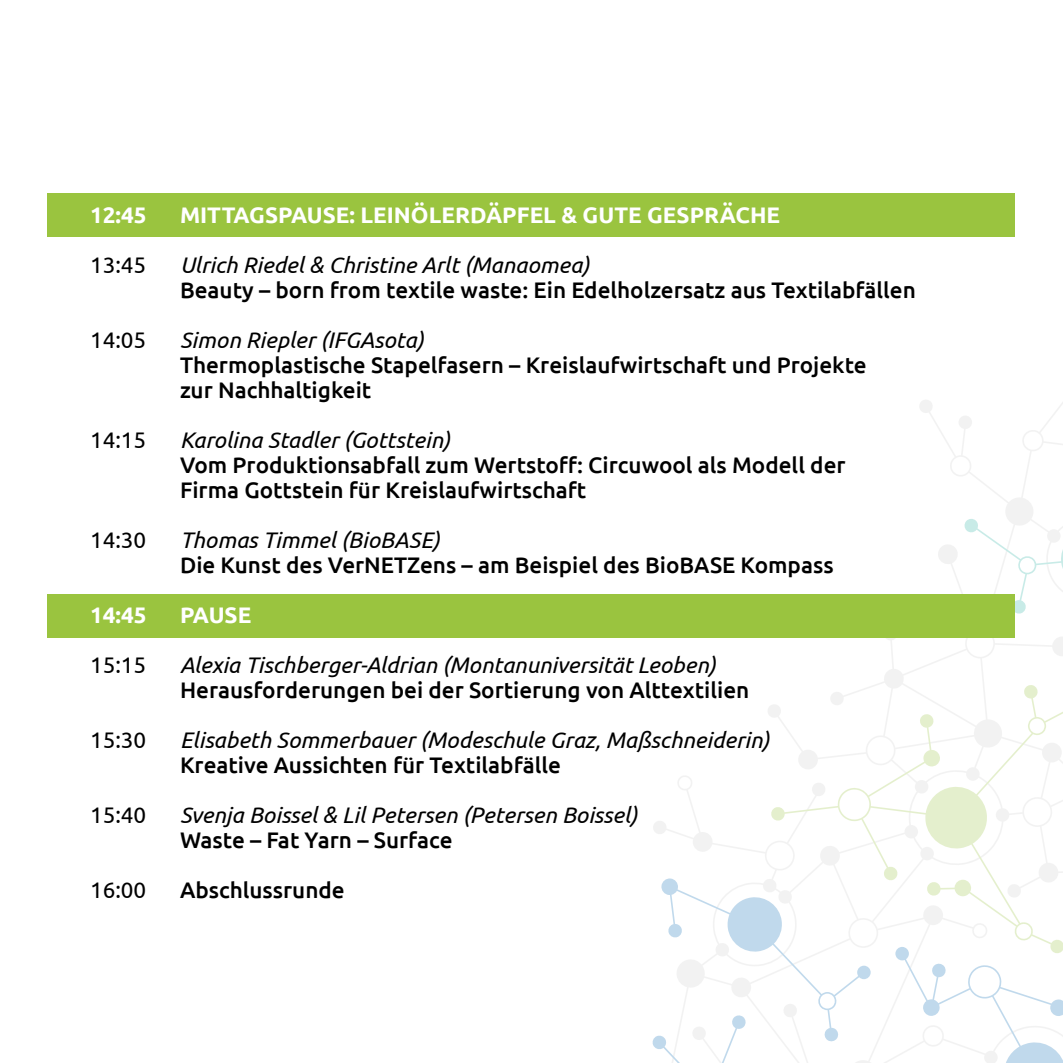
<style>
.page{position:relative;width:1063px;height:1063px;background:#fff}
.page>*{position:absolute;margin:0;border:0;box-sizing:border-box;transform-origin:0 0}
.t1{font:500 22.5px/25px "Ubuntu";color:#000}
.t2{font:italic 22.5px "Ubuntu";color:#000}
.t3{font:700 22.5px "Ubuntu";color:#fff}
.t4{font:22.5px "Ubuntu";color:#000}
</style>
<div class="page">
<svg style="left:652px;top:400px;width:411px;height:466px"></svg>
<svg style="left:964px;top:403px;width:99px;height:281px"></svg>
<svg style="left:770px;top:684px;width:293px;height:194px"></svg>
<svg style="left:652px;top:878px;width:411px;height:185px"></svg>
<div style="left:48px;top:193px;width:967px;height:44px;background:#9ac43f"></div>
<div style="left:48px;top:595px;width:967px;height:43px;background:#9ac43f"></div>
<p class="t3" style="left:90px;top:201px;width:58px">12:45</p>
<p class="t3" style="left:180px;top:201px;width:602px">MITTAGSPAUSE: LEINÖLERDÄPFEL &amp; GUTE GESPRÄCHE</p>
<p class="t4" style="left:90px;top:251px;width:58px">13:45</p>
<p class="t2" style="left:180px;top:251px;width:411px">Ulrich Riedel &amp; Christine Arlt (Manaomea)</p>
<p class="t1" style="left:180px;top:277px;width:737px">Beauty – born from textile waste: Ein Edelholzersatz aus Textilabfällen</p>
<p class="t4" style="left:90px;top:326px;width:58px">14:05</p>
<p class="t2" style="left:180px;top:326px;width:245px">Simon Riepler (IFGAsota)</p>
<p class="t1" style="left:180px;top:352px;width:688px">Thermoplastische Stapelfasern – Kreislaufwirtschaft und Projekte zur Nachhaltigkeit</p>
<p class="t4" style="left:90px;top:426px;width:58px">14:15</p>
<p class="t2" style="left:180px;top:426px;width:272px">Karolina Stadler (Gottstein)</p>
<p class="t1" style="left:180px;top:452px;width:667px">Vom Produktionsabfall zum Wertstoff: Circuwool als Modell der<br>Firma Gottstein für Kreislaufwirtschaft</p>
<p class="t4" style="left:90px;top:526px;width:58px">14:30</p>
<p class="t2" style="left:180px;top:526px;width:262px">Thomas Timmel (BioBASE)</p>
<p class="t1" style="left:180px;top:552px;width:655px">Die Kunst des VerNETZens – am Beispiel des BioBASE Kompass</p>
<p class="t3" style="left:90px;top:601px;width:58px">14:45</p>
<p class="t3" style="left:180px;top:601px;width:73px">PAUSE</p>
<p class="t4" style="left:90px;top:651px;width:58px">15:15</p>
<p class="t2" style="left:180px;top:651px;width:537px">Alexia Tischberger-Aldrian (Montanuniversität Leoben)</p>
<p class="t1" style="left:180px;top:677px;width:571px">Herausforderungen bei der Sortierung von Alttextilien</p>
<p class="t4" style="left:90px;top:726px;width:58px">15:30</p>
<p class="t2" style="left:180px;top:726px;width:591px">Elisabeth Sommerbauer (Modeschule Graz, Maßschneiderin)</p>
<p class="t1" style="left:180px;top:752px;width:382px">Kreative Aussichten für Textilabfälle</p>
<p class="t4" style="left:90px;top:801px;width:58px">15:40</p>
<p class="t2" style="left:180px;top:801px;width:459px">Svenja Boissel &amp; Lil Petersen (Petersen Boissel)</p>
<p class="t1" style="left:180px;top:827px;width:274px">Waste – Fat Yarn – Surface</p>
<p class="t4" style="left:90px;top:876px;width:58px">16:00</p>
<p class="t1" style="left:180px;top:877px;width:166px">Abschlussrunde</p>
</div>
